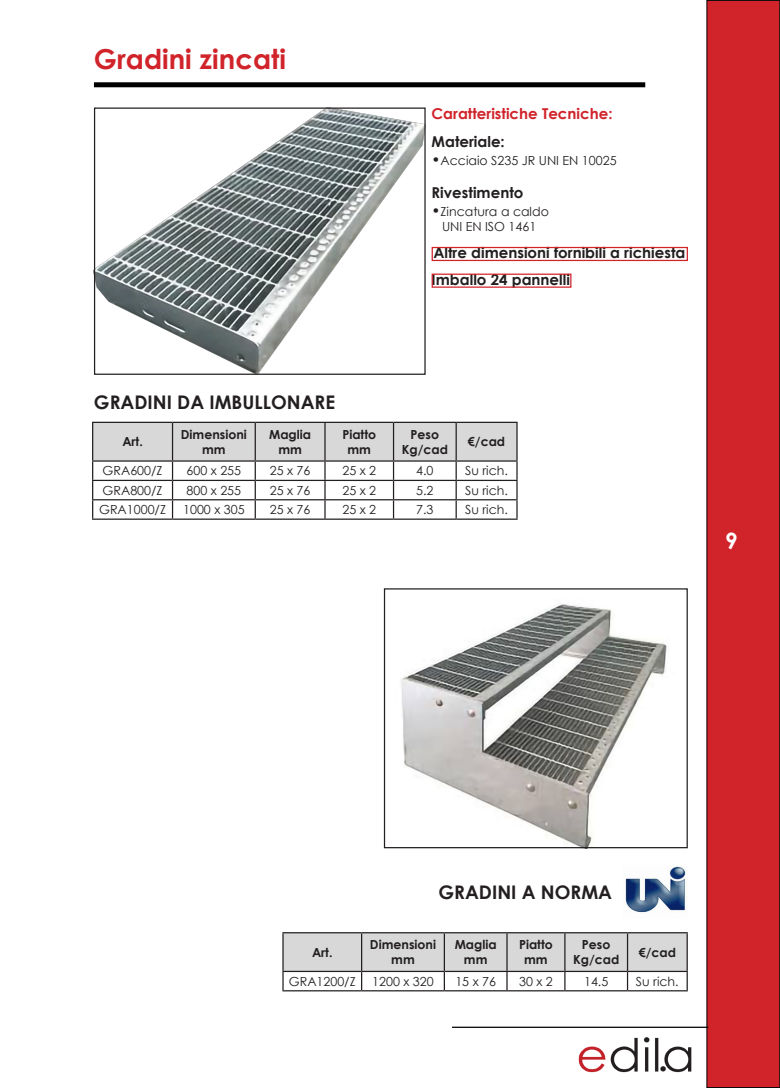
<style>
.page{position:relative;width:780px;height:1088px;background:#fff}
.page>*{position:absolute;margin:0;border:0;box-sizing:border-box;transform-origin:0 0}
.t1{font:700 27.5px "Century Gothic";color:#d1232a}
.t2{font:700 22.5px "Century Gothic";color:#fff}
.t3{font:700 18.75px "Century Gothic";color:#231f20}
.t4{font:700 15px "Century Gothic";color:#231f20}
.t5{font:700 15px "Century Gothic";color:#d1232a}
.t6{font:12.5px "Century Gothic";color:#231f20}
.t7{font:700 12.5px "Century Gothic";color:#231f20}
.s1{font-weight:700;font-size:15px}
</style>
<div class="page">
<div style="left:706px;top:0;width:74px;height:1088px;background:#d1232a"></div>
<hr style="left:452px;top:1026px;width:256px;height:2px;background:#000">
<img style="left:578px;top:1037px;width:114px;height:36px">
<div style="left:94px;top:82px;width:551px;height:5px;background:#000"></div>
<img style="left:96px;top:109px;width:327px;height:264px">
<div style="left:94px;top:107px;width:331px;height:268px;border:1px solid #231f20"></div>
<div style="left:431px;top:274px;width:140px;height:14px;border:1px solid #d1232a"></div>
<div style="left:431px;top:247px;width:257px;height:14px;border:1px solid #d1232a"></div>
<svg style="left:92px;top:422px;width:425px;height:96px"></svg>
<hr style="left:92px;top:518px;width:80px;height:2px;background:#231f20">
<hr style="left:172px;top:518px;width:83px;height:2px;background:#231f20">
<hr style="left:255px;top:518px;width:70px;height:2px;background:#231f20">
<hr style="left:325px;top:518px;width:68px;height:2px;background:#231f20">
<hr style="left:393px;top:518px;width:63px;height:2px;background:#231f20">
<hr style="left:456px;top:518px;width:61px;height:2px;background:#231f20">
<img style="left:401px;top:604px;width:266px;height:242px">
<hr style="left:282px;top:932px;width:79px;height:1px;background:#231f20">
<hr style="left:361px;top:932px;width:83px;height:1px;background:#231f20">
<hr style="left:444px;top:932px;width:63px;height:1px;background:#231f20">
<hr style="left:507px;top:932px;width:58px;height:1px;background:#231f20">
<hr style="left:565px;top:932px;width:62px;height:1px;background:#231f20">
<hr style="left:627px;top:932px;width:60px;height:1px;background:#231f20">
<svg style="left:282px;top:933px;width:405px;height:57px"></svg>
<hr style="left:282px;top:990px;width:79px;height:1px;background:#231f20">
<hr style="left:361px;top:990px;width:83px;height:1px;background:#231f20">
<hr style="left:444px;top:990px;width:63px;height:1px;background:#231f20">
<hr style="left:507px;top:990px;width:58px;height:1px;background:#231f20">
<hr style="left:565px;top:990px;width:62px;height:1px;background:#231f20">
<hr style="left:627px;top:990px;width:60px;height:1px;background:#231f20">
<img style="left:625px;top:866px;width:61px;height:47px">
<div style="left:384px;top:588px;width:303px;height:260px;border:1px solid #231f20"></div>
<p class="t1" style="left:94px;top:38px;width:193px">Gradini zincati</p>
<p class="t5" style="left:431px;top:102px;width:182px">Caratteristiche Tecniche:</p>
<p class="t4" style="left:431px;top:130px;width:75px">Materiale:</p>
<p class="t6" style="left:431px;top:152px;width:186px"><span class="s1">•</span>Acciaio S235 JR UNI EN 10025</p>
<p class="t4" style="left:431px;top:181px;width:93px">Rivestimento</p>
<p class="t6" style="left:431px;top:203px;width:119px"><span class="s1">•</span>Zincatura a caldo</p>
<p class="t6" style="left:442px;top:218px;width:96px">UNI EN ISO 1461</p>
<p class="t4" style="left:433px;top:241px;width:253px">Altre dimensioni fornibili a richiesta</p>
<p class="t4" style="left:431px;top:268px;width:140px">Imballo 24 pannelli</p>
<p class="t3" style="left:94px;top:387px;width:243px">GRADINI DA IMBULLONARE</p>
<p class="t7" style="left:122px;top:432px;width:22px">Art.</p>
<p class="t7" style="left:181px;top:425px;width:67px">Dimensioni</p>
<p class="t7" style="left:202px;top:440px;width:25px">mm</p>
<p class="t7" style="left:269px;top:425px;width:44px">Maglia</p>
<p class="t7" style="left:278px;top:440px;width:25px">mm</p>
<p class="t7" style="left:342px;top:425px;width:35px">Piatto</p>
<p class="t7" style="left:347px;top:440px;width:25px">mm</p>
<p class="t7" style="left:410px;top:425px;width:30px">Peso</p>
<p class="t7" style="left:401px;top:440px;width:48px">Kg/cad</p>
<p class="t7" style="left:468px;top:432px;width:39px">€/cad</p>
<p class="t6" style="left:103px;top:462px;width:61px">GRA600/Z</p>
<p class="t6" style="left:187px;top:462px;width:56px">600 x 255</p>
<p class="t6" style="left:270px;top:462px;width:42px">25 x 76</p>
<p class="t6" style="left:342px;top:462px;width:35px">25 x 2</p>
<p class="t6" style="left:416px;top:462px;width:19px">4.0</p>
<p class="t6" style="left:465px;top:462px;width:44px">Su rich.</p>
<p class="t6" style="left:103px;top:481px;width:61px">GRA800/Z</p>
<p class="t6" style="left:187px;top:481px;width:56px">800 x 255</p>
<p class="t6" style="left:270px;top:481px;width:42px">25 x 76</p>
<p class="t6" style="left:342px;top:481px;width:35px">25 x 2</p>
<p class="t6" style="left:416px;top:481px;width:19px">5.2</p>
<p class="t6" style="left:465px;top:481px;width:44px">Su rich.</p>
<p class="t6" style="left:99px;top:501px;width:68px">GRA1000/Z</p>
<p class="t6" style="left:183px;top:501px;width:63px">1000 x 305</p>
<p class="t6" style="left:270px;top:501px;width:42px">25 x 76</p>
<p class="t6" style="left:342px;top:501px;width:35px">25 x 2</p>
<p class="t6" style="left:416px;top:501px;width:19px">7.3</p>
<p class="t6" style="left:465px;top:501px;width:44px">Su rich.</p>
<h2 class="t2" style="left:725px;top:523px;width:14px">9</h2>
<p class="t7" style="left:312px;top:943px;width:22px">Art.</p>
<p class="t3" style="left:438px;top:878px;width:175px">GRADINI A NORMA</p>
<p class="t7" style="left:370px;top:935px;width:67px">Dimensioni</p>
<p class="t7" style="left:391px;top:950px;width:25px">mm</p>
<p class="t7" style="left:454px;top:935px;width:44px">Maglia</p>
<p class="t7" style="left:464px;top:950px;width:25px">mm</p>
<p class="t7" style="left:519px;top:935px;width:35px">Piatto</p>
<p class="t7" style="left:524px;top:950px;width:25px">mm</p>
<p class="t7" style="left:582px;top:935px;width:30px">Peso</p>
<p class="t7" style="left:573px;top:950px;width:48px">Kg/cad</p>
<p class="t7" style="left:638px;top:943px;width:39px">€/cad</p>
<p class="t6" style="left:289px;top:972px;width:68px">GRA1200/Z</p>
<p class="t6" style="left:372px;top:972px;width:63px">1200 x 320</p>
<p class="t6" style="left:455px;top:972px;width:42px">15 x 76</p>
<p class="t6" style="left:519px;top:972px;width:35px">30 x 2</p>
<p class="t6" style="left:584px;top:972px;width:26px">14.5</p>
<p class="t6" style="left:636px;top:972px;width:44px">Su rich.</p>
</div>
